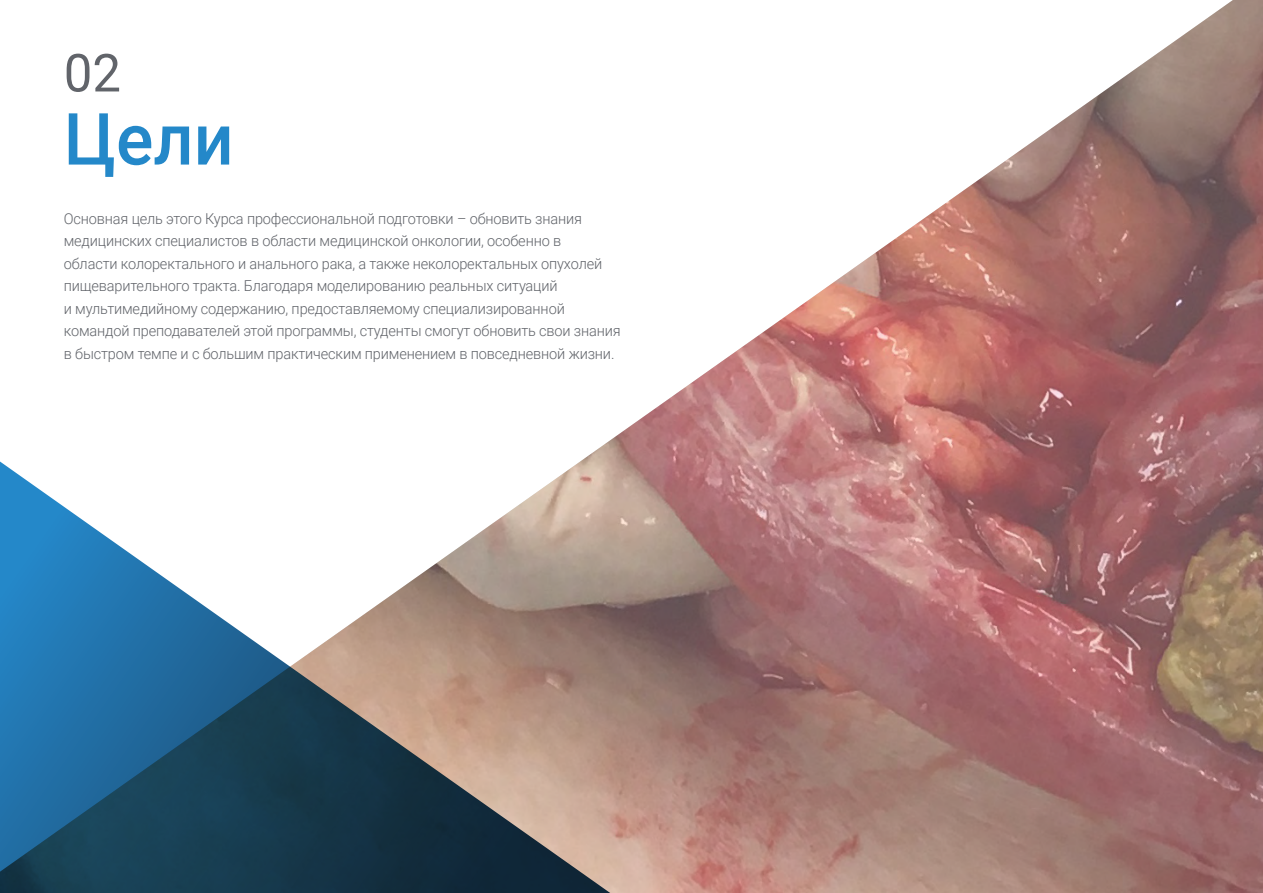
<style>
.page{position:relative;width:1263px;height:893px;background:#fff}
.page>*{position:absolute;margin:0;border:0;box-sizing:border-box;transform-origin:0 0}
.t1{font:500 72px "Roboto";color:#2488c9}
.t2{font:52.5px "Roboto";color:#61646a}
.t3{font:300 15px/22.5px "Roboto";letter-spacing:-.01em;color:#61646a}
</style>
<div class="page">
<img style="left:602px;top:0;width:661px;height:893px">
<svg style="left:0;top:446px;width:640px;height:447px"></svg>
<h2 class="t2" style="left:64px;top:36px;width:59px">02</h2>
<h1 class="t1" style="left:64px;top:89px;width:171px">Цели</h1>
<p class="t3" style="left:64px;top:207px;width:558px">Основная цель этого Курса профессиональной подготовки – обновить знания медицинских специалистов в области медицинской онкологии, особенно в<br>области колоректального и анального рака, а также неколоректальных опухолей пищеварительного тракта. Благодаря моделированию реальных ситуаций<br>и мультимедийному содержанию, предоставляемому специализированной командой преподавателей этой программы, студенты смогут обновить свои знания в быстром темпе и с большим практическим применением в повседневной жизни.</p>
</div>
